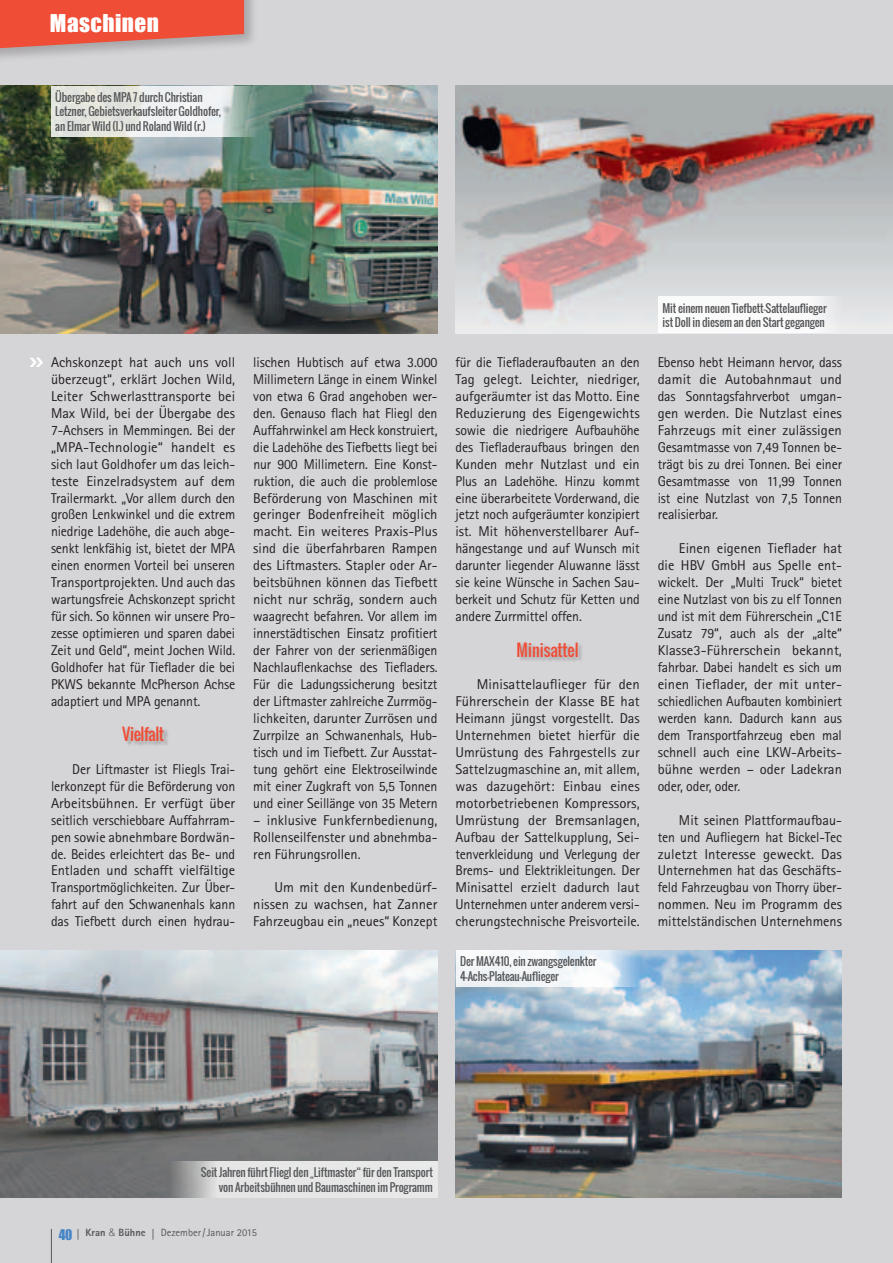
<style>
.page{position:relative;width:893px;height:1263px;background:#d5d4d7}
.page>*{position:absolute;margin:0;border:0;box-sizing:border-box;transform-origin:0 0}
.t1{font:22.5px "Impact";letter-spacing:.02em;color:#fff}
.t2{font:16.5px "Oswald";letter-spacing:-.015em;color:#ef4d35}
.t3{font:14.25px/17px "Rotis Sans Serif";letter-spacing:-.01em;color:#231f20;text-align:justify}
.t4{font:11.25px/14.4px "Oswald";letter-spacing:-.01em;color:#57585a}
.t5{font:10.5px "Rotis Sans Serif";color:#57585a}
.s1{font-family:"Impact";font-size:13.5px;color:#4786c6}
.s2{font-family:"Frutiger";font-weight:700;font-stretch:condensed;font-size:10.65px}
.s3{font-weight:800}
.s4{font-family:"Helvetica";font-weight:300}
</style>
<div class="page">
<div style="left:123px;top:727px;width:46px;height:20px;background:#231f20;opacity:.25"></div>
<div style="left:518px;top:643px;width:65px;height:19px;background:#231f20;opacity:.25"></div>
<img style="left:0;top:86px;width:437px;height:247px">
<img style="left:456px;top:86px;width:437px;height:247px">
<div style="left:0;top:0;width:258px;height:63px;background:#231f20;opacity:.25"></div>
<svg style="left:0;top:0;width:244px;height:48px;background:#e65b47"></svg>
<hr style="left:51px;top:1229px;width:1px;height:34px;background:#57585a">
<img style="left:456px;top:950px;width:386px;height:247px">
<img style="left:0;top:950px;width:437px;height:247px">
<svg style="left:51px;top:86px;width:205px;height:50px"></svg>
<svg style="left:456px;top:950px;width:183px;height:36px;background:#e9f0f6"></svg>
<div style="left:658px;top:297px;width:184px;height:36px;background:#fff"></div>
<svg style="left:170px;top:1161px;width:267px;height:36px;background:#dcdcdd"></svg>
<h1 class="t1" style="left:50px;top:6px;width:110px">Maschinen</h1>
<p class="t4" style="left:55px;top:90px;width:167px">Übergabe des MPA 7 durch Christian<br>Letzner, Gebietsverkaufsleiter Goldhofer, an Elmar Wild (l.) und Roland Wild (r.)</p>
<p class="t3" style="left:51px;top:353px;width:186px">Achskonzept hat auch uns voll überzeugt“, erklärt Jochen Wild, Leiter Schwerlasttransporte bei Max Wild, bei der Übergabe des 7-Achsers in Memmingen. Bei der „MPA-Technologie“ handelt es sich laut Goldhofer um das leich&shy;teste Einzelradsystem auf dem Trailermarkt. „Vor allem durch den großen Lenkwinkel und die extrem niedrige Ladehöhe, die auch abge&shy;senkt lenkfähig ist, bietet der MPA einen enormen Vorteil bei unseren Transportprojekten. Und auch das wartungsfreie Achskonzept spricht für sich. So können wir unsere Pro&shy;zesse optimieren und sparen dabei Zeit und Geld“, meint Jochen Wild.<br>Goldhofer hat für Tieflader die bei PKWS bekannte McPherson Achse adaptiert und MPA genannt.</p>
<p class="t2" style="left:122px;top:722px;width:44px">Vielfalt</p>
<p class="t3" style="left:51px;top:760px;width:186px;text-indent:21px">Der Liftmaster ist Fliegls Trai&shy;lerkonzept für die Beförderung von Arbeitsbühnen. Er verfügt über seitlich verschiebbare Auffahrram&shy;pen sowie abnehmbare Bordwän&shy;de. Beides erleichtert das Be- und Entladen und schafft vielfältige Transportmöglichkeiten. Zur Über&shy;fahrt auf den Schwanenhals kann das Tiefbett durch einen hydrau-</p>
<p class="t3" style="left:253px;top:353px;width:186px">lischen Hubtisch auf etwa 3.000<br>Millimetern Länge in einem Winkel von etwa 6 Grad angehoben wer&shy;den. Genauso flach hat Fliegl den Auffahrwinkel am Heck konstruiert, die Ladehöhe des Tiefbetts liegt bei nur 900 Millimetern. Eine Konst&shy;ruktion, die auch die problemlose Beförderung von Maschinen mit geringer Bodenfreiheit möglich macht. Ein weiteres Praxis-Plus sind die überfahrbaren Rampen des Liftmasters. Stapler oder Ar&shy;beitsbühnen können das Tiefbett nicht nur schräg, sondern auch waagrecht befahren. Vor allem im innerstädtischen Einsatz profitiert der Fahrer von der serienmäßigen Nachlauflenkachse des Tiefladers.<br>Für die Ladungssicherung besitzt der Liftmaster zahlreiche Zurrmög&shy;lichkeiten, darunter Zurrösen und Zurrpilze an Schwanenhals, Hub&shy;tisch und im Tiefbett. Zur Ausstat&shy;tung gehört eine Elektroseilwinde mit einer Zugkraft von 5,5 Tonnen und einer Seillänge von 35 Metern</p>
<p class="t3" style="left:253px;top:811px;width:186px">– inklusive Funkfernbedienung, Rollenseilfenster und abnehmba&shy;ren Führungsrollen.</p>
<p class="t3" style="left:253px;top:879px;width:186px;text-indent:21px">Um mit den Kundenbedürf&shy;nissen zu wachsen, hat Zanner Fahrzeugbau ein „neues“ Konzept</p>
<p class="t3" style="left:455px;top:353px;width:186px">für die Tiefladeraufbauten an den Tag gelegt. Leichter, niedriger, aufgeräumter ist das Motto. Eine Reduzierung des Eigengewichts sowie die niedrigere Aufbauhöhe des Tiefladeraufbaus bringen den Kunden mehr Nutzlast und ein Plus an Ladehöhe. Hinzu kommt eine überarbeitete Vorderwand, die jetzt noch aufgeräumter konzipiert ist. Mit höhenverstellbarer Auf&shy;hängestange und auf Wunsch mit darunter liegender Aluwanne lässt sie keine Wünsche in Sachen Sau&shy;berkeit und Schutz für Ketten und andere Zurrmittel offen.</p>
<p class="t2" style="left:517px;top:637px;width:64px">Minisattel</p>
<p class="t3" style="left:455px;top:676px;width:186px;text-indent:21px">Minisattelauflieger für den Führerschein der Klasse BE hat Heimann jüngst vorgestellt. Das Unternehmen bietet hierfür die Umrüstung des Fahrgestells zur Sattelzugmaschine an, mit allem, was dazugehört: Einbau eines motorbetriebenen Kompressors, Umrüstung der Bremsanlagen, Aufbau der Sattelkupplung, Sei&shy;tenverkleidung und Verlegung der Brems- und Elektrikleitungen. Der Minisattel erzielt dadurch laut Unternehmen unter anderem versi&shy;cherungstechnische Preisvorteile.</p>
<p class="t4" style="left:460px;top:954px;width:138px">Der MAX410, ein zwangsgelenkter<br>4-Achs-Plateau-Auflieger</p>
<p class="t4" style="left:662px;top:301px;width:166px">Mit einem neuen Tiefbett-Sattelauflieger ist Doll in diesem an den Start gegangen</p>
<p class="t3" style="left:658px;top:353px;width:186px">Ebenso hebt Heimann hervor, dass damit die Autobahnmaut und das Sonntagsfahrverbot umgan&shy;gen werden. Die Nutzlast eines Fahrzeugs mit einer zulässigen Gesamtmasse von 7,49 Tonnen be&shy;trägt bis zu drei Tonnen. Bei einer Gesamtmasse von 11,99 Tonnen ist eine Nutzlast von 7,5 Tonnen realisierbar.</p>
<p class="t3" style="left:658px;top:540px;width:186px;text-indent:21px">Einen eigenen Tieflader hat die HBV GmbH aus Spelle ent&shy;wickelt. Der „Multi Truck“ bietet eine Nutzlast von bis zu elf Tonnen und ist mit dem Führerschein „C1E Zusatz 79“, auch als der „alte“ Klasse3-Führerschein bekannt, fahrbar. Dabei handelt es sich um einen Tieflader, der mit unter&shy;schiedlichen Aufbauten kombiniert werden kann. Dadurch kann aus dem Transportfahrzeug eben mal schnell auch eine LKW-Arbeits&shy;bühne werden – oder Ladekran oder, oder, oder.</p>
<p class="t3" style="left:658px;top:811px;width:186px;text-indent:21px">Mit seinen Plattformaufbau&shy;ten und Aufliegern hat Bickel-Tec zuletzt Interesse geweckt. Das Unternehmen hat das Geschäfts&shy;feld Fahrzeugbau von Thorry über&shy;nommen. Neu im Programm des mittelständischen Unternehmens</p>
<p class="t4" style="left:201px;top:1165px;width:233px;text-align:right">Seit Jahren führt Fliegl den „Liftmaster“ für den Transport von Arbeitsbühnen und Baumaschinen im Programm</p>
<p class="t5" style="left:59px;top:1226px;width:200px"><span class="s1">40</span> <span class="s2">|</span> <span class="s3">Kran</span> <span class="s4">&amp;</span> <span class="s3">Bühne</span> <span class="s2">|</span> Dezember / Januar 2015</p>
</div>
